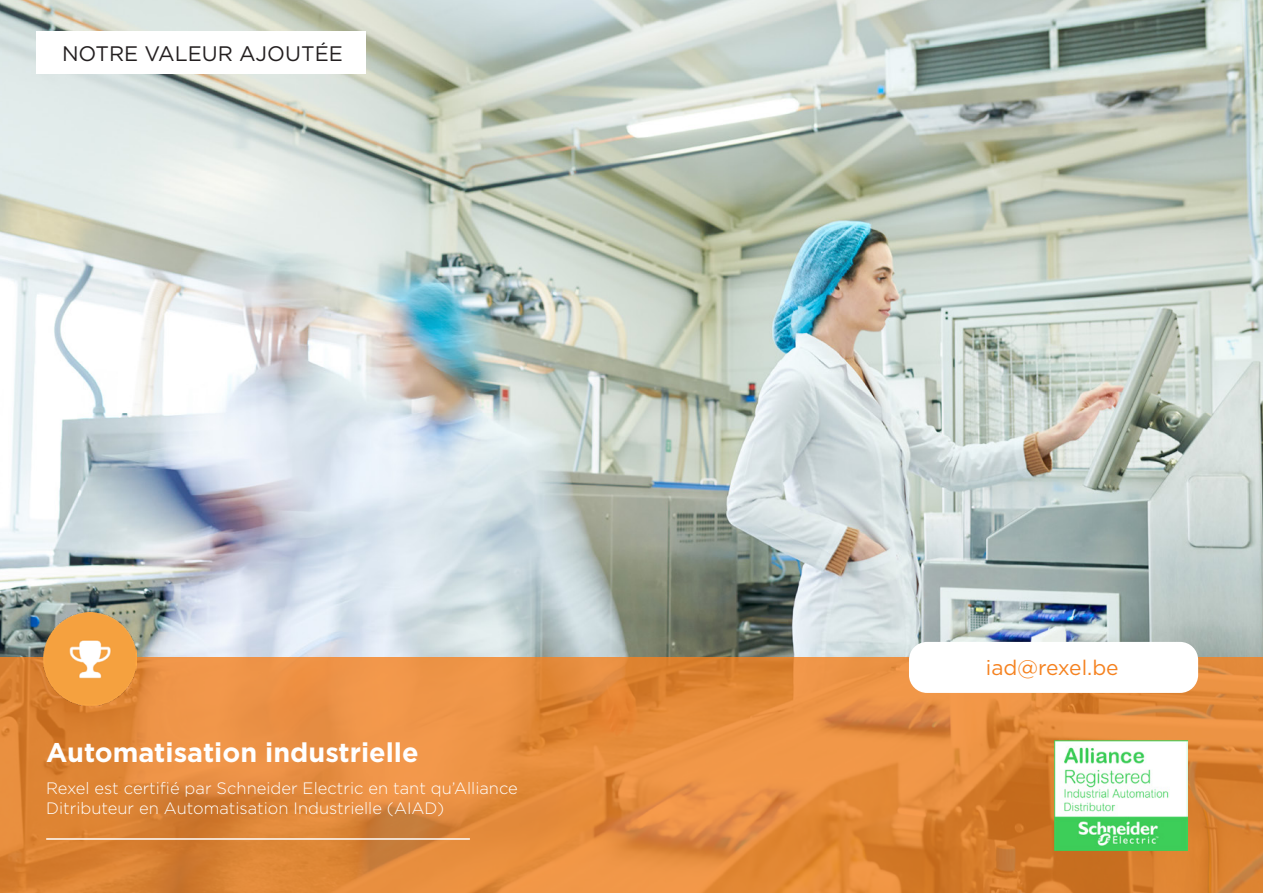
<style>
.page{position:relative;width:1263px;height:893px;background:#fff}
.page>*{position:absolute;margin:0;border:0;box-sizing:border-box;transform-origin:0 0}
.t1{font:700 27px "Gotham";color:#fff}
.t2{font:21px "Gotham";color:#231f20}
.t3{font:21px "Gotham";color:#f58220}
.t4{font:300 16.5px/19.8px "Gotham";color:#fff}
</style>
<div class="page">
<img style="left:0;top:0;width:1263px;height:657px">
<svg style="left:0;top:657px;width:1263px;height:236px;background:#e2893b"></svg>
<hr style="left:46px;top:838px;width:424px;height:2px;background:#fff">
<img style="left:1054px;top:741px;width:133px;height:109px">
<div style="left:909px;top:642px;width:289px;height:51px;background:#fff;border-radius:18px"></div>
<img style="left:44px;top:612px;width:93px;height:93px">
<div style="left:36px;top:31px;width:330px;height:43px;background:#fff"></div>
<p class="t2" style="left:62px;top:40px;width:282px">NOTRE VALEUR AJOUTÉE</p>
<p class="t1" style="left:46px;top:734px;width:374px">Automatisation industrielle</p>
<p class="t4" style="left:46px;top:778px;width:473px">Rexel est certifié par Schneider Electric en tant qu’Alliance<br>Ditributeur en Automatisation Industrielle (AIAD)</p>
<p class="t3" style="left:986px;top:654px;width:134px">iad@rexel.be</p>
</div>
